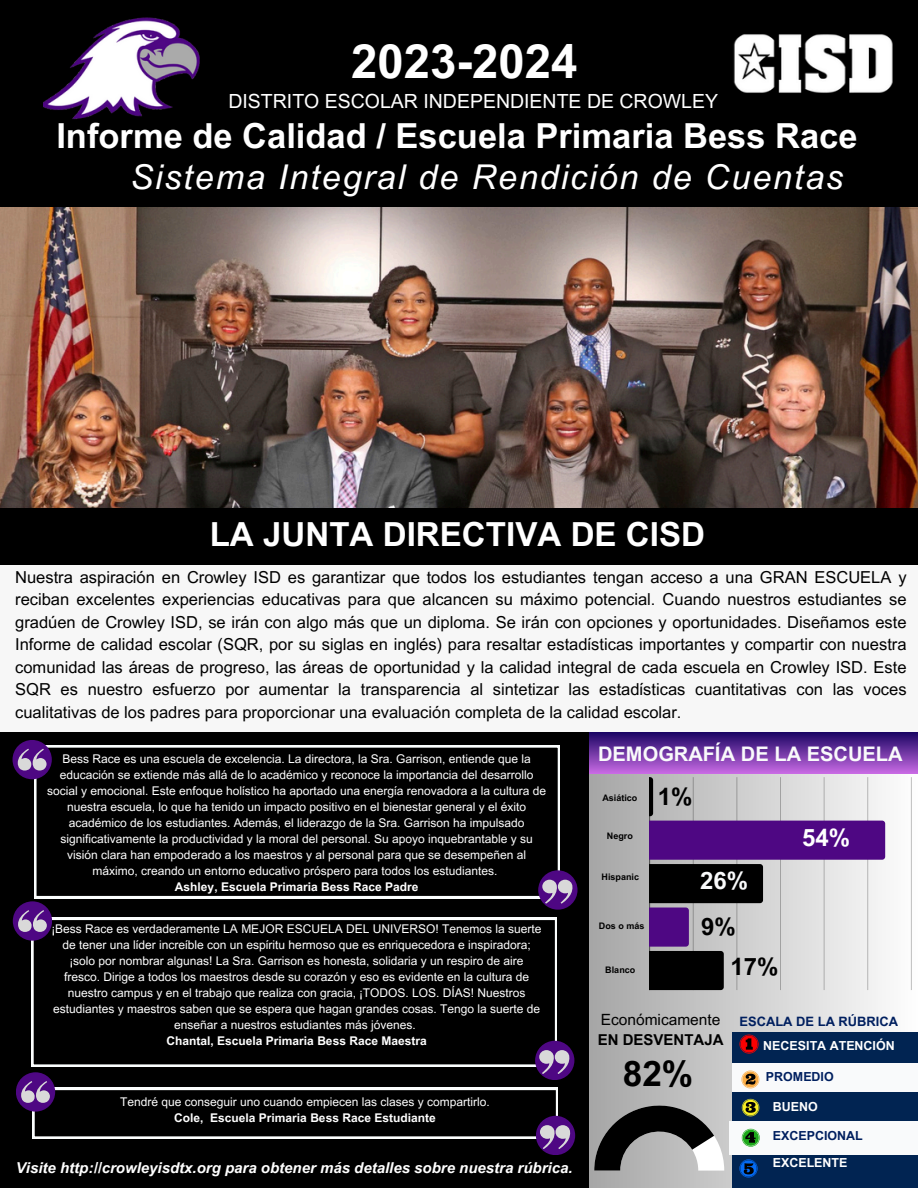
<style>
.page{position:relative;width:918px;height:1188px;background:#000}
.page>*{position:absolute;margin:0;border:0;box-sizing:border-box;transform-origin:0 0}
.t1{font:700 47.25px "Arial MT Pro";color:#fff}
.t2{font:700 35.25px "Arial MT Pro";color:#000}
.t3{font:700 34.5px "Arial MT Pro";color:#fff}
.t4{font:italic 34.2px "Arial MT Pro";letter-spacing:.055em;color:#fff}
.t5{font:700 33.15px "Arial MT Pro";color:#fff}
.t6{font:700 24px "Arial MT Pro";color:#000}
.t7{font:700 24px "Arial MT Pro";color:#fff}
.t8{font:700 24px "Arial MT Pro";color:#f9fafb}
.t9{font:700 20.1px "Arial MT Pro";color:#f9fafb}
.t10{font:19.5px "Arial MT Pro";color:#fff}
.t11{font:16.5px/22.5px "Arial MT Pro";color:#000;text-align:justify}
.t12{font:15.45px "Arial MT Pro";color:#000}
.t13{font:italic 700 15px "Arial MT Pro";color:#fff}
.t14{font:700 15px "Arial MT Pro";color:#000}
.t15{font:700 12.9px "Arial MT Pro";color:#001f5f}
.t16{font:700 12.45px "Arial MT Pro";color:#fff}
.t17{font:700 12.45px "Arial MT Pro";color:#001f5f}
.t18{font:12px/16px "Arial MT Pro";color:#fff;text-align:center}
.t19{font:700 12px "Arial MT Pro";color:#fff}
.t20{font:12px "Arial MT Pro";color:#fefefe}
.t21{font:700 12px "Arial MT Pro";color:#fefefe}
.t22{font:700 9px "Arial MT Pro";color:#000}
</style>
<div class="page">
<img style="left:733px;top:34px;width:160px;height:59px">
<img style="left:44px;top:17px;width:156px;height:103px">
<div style="left:590px;top:732px;width:328px;height:456px;background:linear-gradient(to right,#a6a6a6,#fefefe)"></div>
<div style="left:0;top:564px;width:918px;height:168px;background:#f7f7f7"></div>
<div style="left:590px;top:732px;width:328px;height:41px;background:linear-gradient(to bottom,#1a0563,#c569e2)"></div>
<div style="left:732px;top:1032px;width:186px;height:156px;background:#012452"></div>
<div style="left:732px;top:1063px;width:186px;height:28px;background:#f9fafb"></div>
<div style="left:729px;top:1121px;width:189px;height:34px;background:#f9fafb"></div>
<svg style="left:740px;top:1035px;width:19px;height:19px"></svg>
<svg style="left:741px;top:1071px;width:18px;height:17px"></svg>
<svg style="left:742px;top:1099px;width:17px;height:17px"></svg>
<svg style="left:742px;top:1129px;width:18px;height:18px"></svg>
<svg style="left:739px;top:1159px;width:18px;height:18px"></svg>
<img style="left:0;top:207px;width:918px;height:301px">
<svg style="left:34px;top:745px;width:526px;height:153px"></svg>
<div style="left:13px;top:740px;width:39px;height:39px;background:#4e0783;border-radius:50%"></div>
<svg style="left:18px;top:749px;width:29px;height:21px"></svg>
<svg style="left:538px;top:870px;width:40px;height:40px"></svg>
<svg style="left:542px;top:880px;width:31px;height:23px"></svg>
<svg style="left:31px;top:918px;width:526px;height:148px"></svg>
<div style="left:13px;top:901px;width:39px;height:40px;background:#4e0783;border-radius:50%"></div>
<svg style="left:18px;top:910px;width:29px;height:21px"></svg>
<div style="left:535px;top:1041px;width:39px;height:39px;background:#4e0783;border-radius:50%"></div>
<svg style="left:539px;top:1050px;width:31px;height:24px"></svg>
<div style="left:16px;top:1072px;width:39px;height:40px;background:#4e0783;border-radius:50%"></div>
<div style="left:536px;top:1116px;width:39px;height:39px;background:#4e0783;border-radius:50%"></div>
<svg style="left:21px;top:1081px;width:550px;height:68px"></svg>
<hr style="left:649px;top:777px;width:1px;height:213px;background:#000;opacity:.6">
<hr style="left:911px;top:777px;width:1px;height:213px;background:#c5c5c5">
<svg style="left:650px;top:777px;width:235px;height:213px;background:#9b8ca6"></svg>
<svg style="left:594px;top:1106px;width:130px;height:65px"></svg>
<h1 class="t1" style="left:351px;top:44px;width:228px">2023-2024</h1>
<h3 class="t10" style="left:228px;top:94px;width:491px">DISTRITO ESCOLAR INDEPENDIENTE DE CROWLEY</h3>
<h3 class="t3" style="left:56px;top:123px;width:803px">Informe de Calidad / Escuela Primaria Bess Race</h3>
<h3 class="t4" style="left:130px;top:164px;width:715px">Sistema Integral de Rendición de Cuentas</h3>
<h3 class="t5" style="left:210px;top:522px;width:497px">LA JUNTA DIRECTIVA DE CISD</h3>
<p class="t11" style="left:15px;top:568px;width:893px">Nuestra aspiración en Crowley ISD es garantizar que todos los estudiantes tengan acceso a una GRAN ESCUELA y reciban excelentes experiencias educativas para que alcancen su máximo potencial. Cuando nuestros estudiantes se gradúen de Crowley ISD, se irán con algo más que un diploma. Se irán con opciones y oportunidades. Diseñamos este Informe de calidad escolar (SQR, por su siglas en inglés) para resaltar estadísticas importantes y compartir con nuestra comunidad las áreas de progreso, las áreas de oportunidad y la calidad integral de cada escuela en Crowley ISD. Este SQR es nuestro esfuerzo por aumentar la transparencia al sintetizar las estadísticas cuantitativas con las voces cualitativas de los padres para proporcionar una evaluación completa de la calidad escolar.</p>
<p class="t18" style="left:63px;top:752px;width:470px">Bess Race es una escuela de excelencia. La directora, la Sra. Garrison, entiende que la</p>
<h3 class="t9" style="left:598px;top:747px;width:306px">DEMOGRAFÍA DE LA ESCUELA</h3>
<p class="t18" style="left:47px;top:768px;width:500px">educación se extiende más allá de lo académico y reconoce la importancia del desarrollo social y emocional. Este enfoque holístico ha aportado una energía renovadora a la cultura de nuestra escuela, lo que ha tenido un impacto positivo en el bienestar general y el éxito académico de los estudiantes. Además, el liderazgo de la Sra. Garrison ha impulsado significativamente la productividad y la moral del personal. Su apoyo inquebrantable y su visión clara han empoderado a los maestros y al personal para que se desempeñen al máximo, creando un entorno educativo próspero para todos los estudiantes.</p>
<p class="t19" style="left:175px;top:882px;width:245px">Ashley, Escuela Primaria Bess Race Padre</p>
<p class="t18" style="left:52px;top:922px;width:491px">¡Bess Race es verdaderamente LA MEJOR ESCUELA DEL UNIVERSO! Tenemos la suerte de tener una líder increíble con un espíritu hermoso que es enriquecedora e inspiradora; ¡solo por nombrar algunas! La Sra. Garrison es honesta, solidaria y un respiro de aire fresco. Dirige a todos los maestros desde su corazón y eso es evidente en la cultura de nuestro campus y en el trabajo que realiza con gracia, ¡TODOS. LOS. DÍAS! Nuestros estudiantes y maestros saben que se espera que hagan grandes cosas. Tengo la suerte de enseñar a nuestros estudiantes más jóvenes.</p>
<p class="t19" style="left:167px;top:1037px;width:262px">Chantal, Escuela Primaria Bess Race Maestra</p>
<h3 class="t6" style="left:658px;top:787px;width:36px">1%</h3>
<p class="t22" style="left:602px;top:794px;width:37px">Asiático</p>
<p class="t22" style="left:607px;top:833px;width:28px">Negro</p>
<p class="t22" style="left:602px;top:874px;width:39px">Hispanic</p>
<h3 class="t7" style="left:802px;top:829px;width:50px">54%</h3>
<h3 class="t8" style="left:700px;top:872px;width:50px">26%</h3>
<h3 class="t6" style="left:701px;top:917px;width:36px">9%</h3>
<p class="t22" style="left:599px;top:923px;width:47px">Dos o más</p>
<p class="t22" style="left:605px;top:966px;width:32px">Blanco</p>
<h3 class="t6" style="left:730px;top:957px;width:50px">17%</h3>
<p class="t12" style="left:601px;top:1014px;width:121px">Económicamente</p>
<p class="t15" style="left:740px;top:1017px;width:160px">ESCALA DE LA RÚBRICA</p>
<p class="t16" style="left:763px;top:1041px;width:133px">NECESITA ATENCIÓN</p>
<p class="t17" style="left:766px;top:1072px;width:69px">PROMEDIO</p>
<p class="t16" style="left:773px;top:1102px;width:46px">BUENO</p>
<p class="t17" style="left:773px;top:1131px;width:91px">EXCEPCIONAL</p>
<p class="t16" style="left:773px;top:1158px;width:76px">EXCELENTE</p>
<p class="t14" style="left:598px;top:1034px;width:127px">EN DESVENTAJA</p>
<h2 class="t2" style="left:623px;top:1060px;width:72px">82%</h2>
<p class="t20" style="left:120px;top:1098px;width:371px">Tendré que conseguir uno cuando empiecen las clases y compartirlo.</p>
<p class="t21" style="left:174px;top:1114px;width:263px">Cole, Escuela Primaria Bess Race Estudiante</p>
<p class="t13" style="left:16px;top:1162px;width:558px">Visite http://crowleyisdtx.org para obtener más detalles sobre nuestra rúbrica.</p>
</div>
